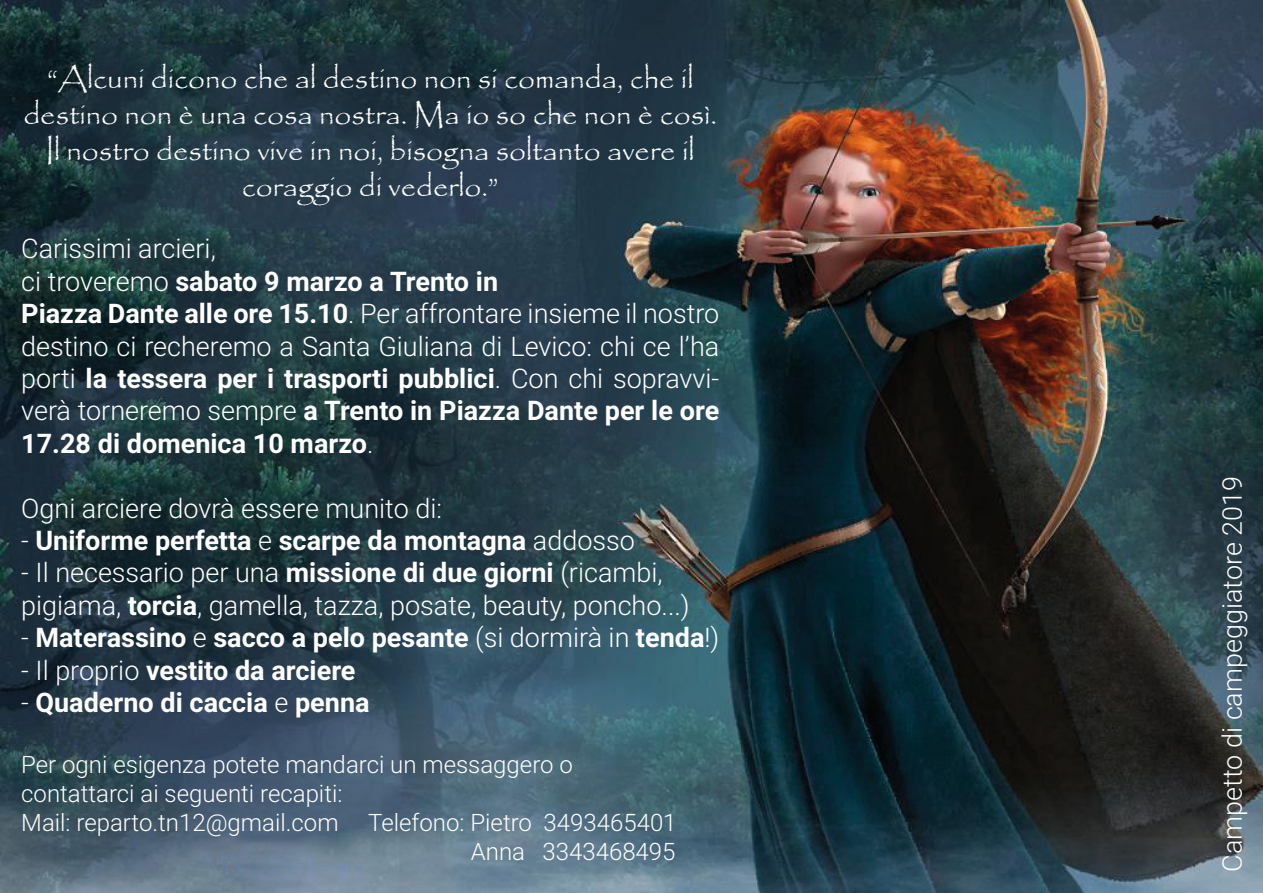
<style>
.page{position:relative;width:1263px;height:893px;background:#fff}
.page>*{position:absolute;margin:0;border:0;box-sizing:border-box;transform-origin:0 0}
.t1{font:30px/36px "Papyrus";color:#fff;text-align:center}
.t2{font:300 27px/32.4px "Roboto";color:#fff;text-align:justify}
.t3{font:700 27px "Roboto";color:#fff}
.t4{font:300 24px "Roboto";color:#fff}
.s1{font-weight:300}
.s2{font-weight:700}
</style>
<div class="page">
<img style="left:0;top:0;width:1263px;height:893px">
<p class="t1" style="left:23px;top:60px;width:695px">“Alcuni dicono che al destino non si comanda, che il destino non è una cosa nostra. Ma io so che non è così.<br>Il nostro destino vive in noi, bisogna soltanto avere il coraggio di vederlo.”</p>
<p class="t2" style="left:21px;top:232px;width:196px">Carissimi arcieri,</p>
<p class="t3" style="left:21px;top:262px;width:478px"><span class="s1">ci troveremo</span> sabato 9 marzo a Trento in</p>
<p class="t2" style="left:21px;top:296px;width:700px"><span class="s2">Piazza Dante alle ore 15.10</span>. Per affrontare insieme il nostro destino ci recheremo a Santa Giuliana di Levico: chi ce l’ha porti <span class="s2">la tessera per i trasporti pubblici</span>. Con chi sopravvi&shy;verà torneremo sempre <span class="s2">a Trento in Piazza Dante per le ore 17.28 di domenica 10 marzo</span>.</p>
<p class="t2" style="left:21px;top:491px;width:422px">Ogni arciere dovrà essere munito di:</p>
<p class="t3" style="left:21px;top:521px;width:615px"><span class="s1">-</span> Uniforme perfetta <span class="s1">e</span> scarpe da montagna <span class="s1">addosso</span></p>
<p class="t2" style="left:21px;top:556px;width:643px">- Il necessario per una <span class="s2">missione di due giorni</span> (ricambi,</p>
<p class="t2" style="left:21px;top:588px;width:670px">pigiama, <span class="s2">torcia</span>, gamella, tazza, posate, beauty, poncho...)</p>
<p class="t3" style="left:21px;top:619px;width:700px"><span class="s1">-</span> Materassino <span class="s1">e</span> sacco a pelo pesante <span class="s1">(si dormirà in</span> tenda<span class="s1">!)</span></p>
<p class="t3" style="left:21px;top:651px;width:336px"><span class="s1">- Il proprio</span> vestito da arciere</p>
<p class="t3" style="left:21px;top:683px;width:350px"><span class="s1">-</span> Quaderno di caccia <span class="s1">e</span> penna</p>
<p class="t4" style="left:21px;top:748px;width:553px">Per ogni esigenza potete mandarci un messaggero o</p>
<p class="t4" style="left:21px;top:777px;width:323px">contattarci ai seguenti recapiti:</p>
<p class="t4" style="left:21px;top:805px;width:657px">Mail: reparto.tn12@gmail.com Telefono: Pietro 3493465401</p>
<p class="t4" style="left:471px;top:834px;width:206px">Anna 3343468495</p>
<p class="t2" style="left:1215px;top:872px;width:397px;rotate:-90deg">Campetto di campeggiatore 2019</p>
</div>
